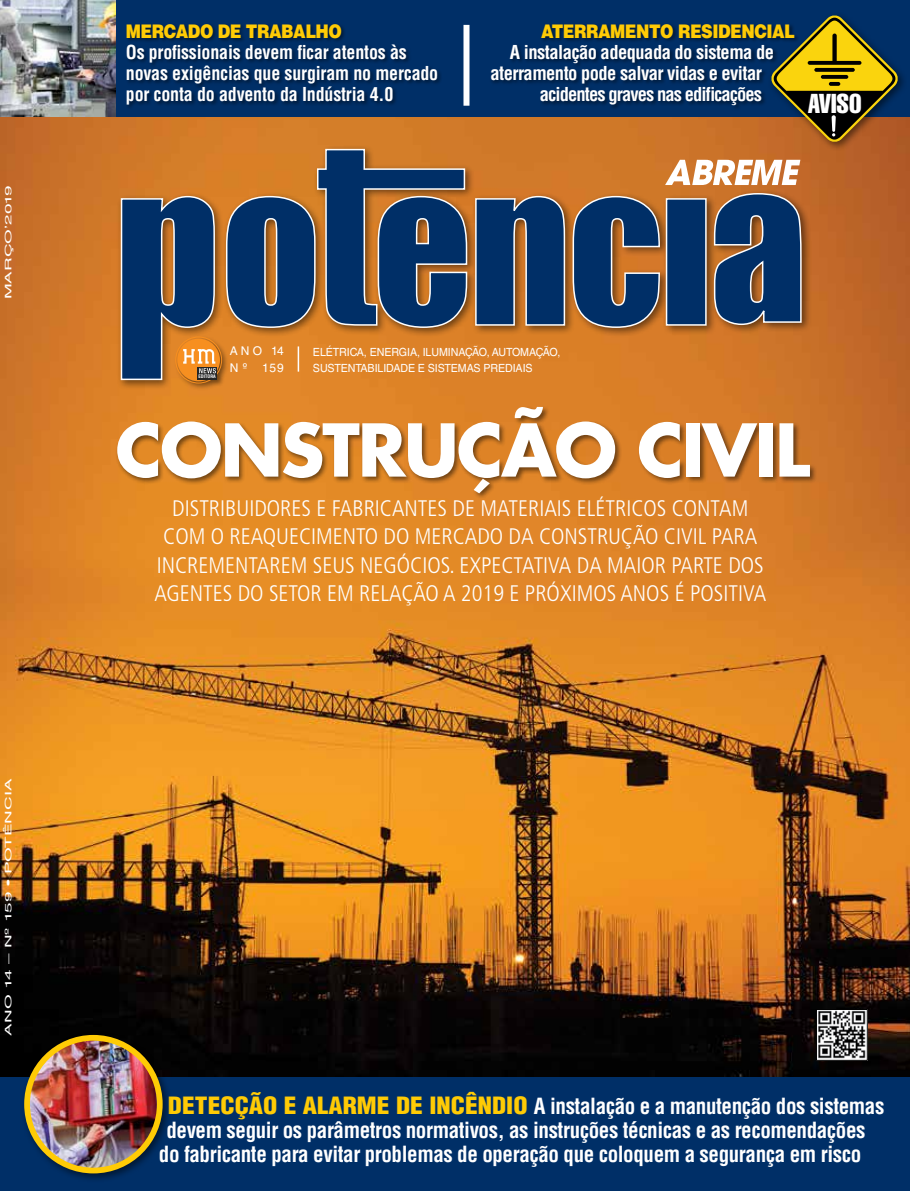
<style>
.page{position:relative;width:910px;height:1191px;background:#fff}
.page>*{position:absolute;margin:0;border:0;box-sizing:border-box;transform-origin:0 0}
.t1{font:700 70.65px "Futura Std";letter-spacing:-.03em;color:#fff}
.t2{font:extra-condensed 26.85px "Helvetica";color:#fff}
.t3{font:300 condensed 22.5px/28.5px "Frutiger LT Std";color:#fff;text-align:center}
.t4{font:700 condensed 21.75px "Helvetica LT Std";letter-spacing:-.02em;color:#fff}
.t5{font:700 condensed 18.75px/21px "Helvetica LT Std";letter-spacing:-.01em;color:#fff;scale:.96 1}
.t6{font:700 condensed 18.75px "Helvetica LT Std";letter-spacing:-.03em;color:#fff}
.t7{font:900 18.75px "Helvetica LT Std";letter-spacing:-.03em;color:#ffcb05;scale:.86 1}
.t8{font:700 condensed 18.75px "Helvetica LT Std";letter-spacing:-.05em;color:#fff}
.t9{font:12px/16.5px "Helvetica LT Std";letter-spacing:.08em;color:#fff}
.t10{font:11.25px/16.5px "Helvetica LT Std";letter-spacing:-.01em;color:#fff;scale:.95 1}
.t11{font:9px "Helvetica LT Std";color:#fff;scale:2.1 1}
.t12{font:700 condensed 4.65px "Helvetica LT Std";color:#fff}
.s1{font-weight:900;font-size:23.25px;color:#ffcb05}
</style>
<div class="page">
<img style="left:0;top:116px;width:910px;height:961px">
<div style="left:0;top:0;width:910px;height:116px;background:#002f67"></div>
<div style="left:0;top:1077px;width:910px;height:114px;background:#002f67"></div>
<div style="left:489px;top:23px;width:311px;height:88px;background:#000;opacity:.5"></div>
<div style="left:126px;top:23px;width:317px;height:87px;background:#000;opacity:.5"></div>
<div style="left:463px;top:25px;width:6px;height:81px;background:#fff"></div>
<div style="left:768px;top:12px;width:139px;height:140px;background:#000;opacity:.5"></div>
<svg style="left:770px;top:14px;width:129px;height:129px"></svg>
<div style="left:117px;top:145px;width:695px;height:245px;background:#000;opacity:.5"></div>
<svg style="left:713px;top:192px;width:89px;height:134px;background:#344866"></svg>
<div style="left:666px;top:198px;width:41px;height:128px;background:#002f67;border:2px solid #fff"></div>
<svg style="left:572px;top:195px;width:89px;height:134px;background:#4a4f5d"></svg>
<svg style="left:474px;top:195px;width:92px;height:131px;background:#2e4768"></svg>
<svg style="left:225px;top:148px;width:243px;height:181px;background:#545359"></svg>
<div style="left:115px;top:405px;width:702px;height:95px;background:#000;opacity:.5"></div>
<img style="left:818px;top:1011px;width:47px;height:47px">
<div style="left:816px;top:1009px;width:51px;height:51px;border:1px solid #000"></div>
<div style="left:174px;top:335px;width:55px;height:55px;background:#000;opacity:.5"></div>
<div style="left:175px;top:337px;width:47px;height:46px;border:1px solid #f78f20;border-radius:50%"></div>
<div style="left:177px;top:339px;width:43px;height:42px;background:#f78f20;border-radius:50%"></div>
<div style="left:198px;top:367px;width:19px;height:12px;background:#262626"></div>
<svg style="left:120px;top:195px;width:96px;height:186px;background:#404b5c"></svg>
<svg style="left:298px;top:346px;width:1px;height:25px"></svg>
<img style="left:0;top:0;width:116px;height:116px">
<div style="left:21px;top:1031px;width:151px;height:152px;background:#000;opacity:.5"></div>
<img style="left:27px;top:1037px;width:133px;height:133px;border-radius:66px">
<div style="left:24px;top:1035px;width:139px;height:138px;border:6px solid #ffcb05;border-radius:50%"></div>
<p class="t11" style="left:3px;top:299px;width:56px;rotate:-90deg">MARÇO’2019</p>
<p class="t11" style="left:3px;top:1035px;width:124px;rotate:-90deg">ANO 14 – Nº 159 • POTÊNCIA</p>
<p class="t7" style="left:126px;top:19px;width:253px">MERCADO DE TRABALHO</p>
<p class="t5" style="left:126px;top:41px;width:327px">Os profissionais devem ficar atentos às novas exigências que surgiram no mercado por conta do advento da Indústria 4.0</p>
<p class="t7" style="left:541px;top:19px;width:297px">ATERRAMENTO RESIDENCIAL</p>
<p class="t6" style="left:510px;top:40px;width:266px">A instalação adequada do sistema de</p>
<p class="t6" style="left:490px;top:61px;width:273px">aterramento pode salvar vidas e evitar</p>
<p class="t8" style="left:540px;top:82px;width:224px">acidentes graves nas edificações</p>
<p class="t2" style="left:808px;top:86px;width:55px">AVISO</p>
<p class="t12" style="left:199px;top:373px;width:19px">EDITORA</p>
<p class="t9" style="left:230px;top:342px;width:56px">ANO 14<br>N º 159</p>
<p class="t10" style="left:313px;top:343px;width:262px">ELÉTRICA, ENERGIA, ILUMINAÇÃO, AUTOMAÇÃO,<br>SUSTENTABILIDADE E SISTEMAS PREDIAIS</p>
<h1 class="t1" style="left:115px;top:403px;width:696px">CONSTRUÇÃO CIVIL</h1>
<p class="t3" style="left:154px;top:494px;width:613px">DISTRIBUIDORES E FABRICANTES DE MATERIAIS ELÉTRICOS CONTAM COM O REAQUECIMENTO DO MERCADO DA CONSTRUÇÃO CIVIL PARA INCREMENTAREM SEUS NEGÓCIOS. EXPECTATIVA DA MAIOR PARTE DOS AGENTES DO SETOR EM RELAÇÃO A 2019 E PRÓXIMOS ANOS É POSITIVA</p>
<p class="t4" style="left:168px;top:1092px;width:718px"><span class="s1">DETECÇÃO E ALARME DE INCÊNDIO</span> A instalação e a manutenção dos sistemas</p>
<p class="t4" style="left:166px;top:1116px;width:701px">devem seguir os parâmetros normativos, as instruções técnicas e as recomendações</p>
<p class="t4" style="left:159px;top:1140px;width:704px">do fabricante para evitar problemas de operação que coloquem a segurança em risco</p>
</div>
